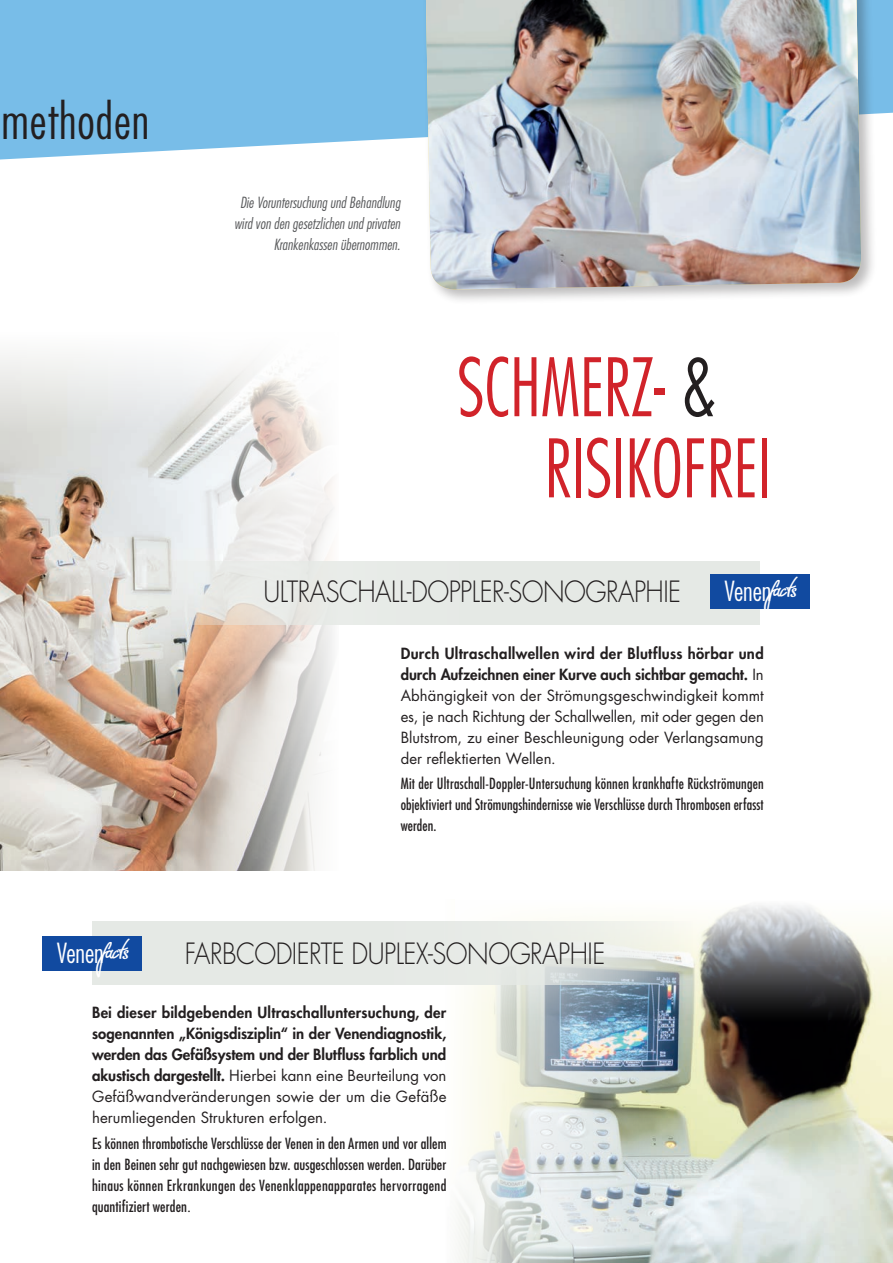
<style>
.page{position:relative;width:893px;height:1263px;background:#fff}
.page>*{position:absolute;margin:0;border:0;box-sizing:border-box;transform-origin:0 0}
.t1{font:300 condensed 78.3px "Futura";color:#d1232a;scale:.9 1}
.t2{font:300 condensed 49.2px "Futura";letter-spacing:.02em;color:#231f20}
.t3{font:300 28.5px "Futura";letter-spacing:-.02em;color:#231f20;scale:.9 1}
.t4{font:300 condensed 27px "Futura";letter-spacing:-.005em;color:#fff}
.t5{font:24px "Pirmokas";letter-spacing:.035em;color:#fff}
.fließtext{font:800 15px/21px "Futura";color:#231f20;text-align:justify}
.fließtext-2{font:15px/21px "Futura";letter-spacing:.005em;color:#231f20;text-align:justify}
.fließtext-3{font:condensed 15px/21px "Futura";letter-spacing:.01em;color:#231f20;text-align:justify}
.fließtext-4{font:condensed 15px/21px "Futura";letter-spacing:.01em;color:#231f20;text-align:justify;scale:.96 1}
.fließtext-5{font:italic 300 condensed 15px/21px "Futura";letter-spacing:.005em;color:#57585a;text-align:right}
.s1{color:#231f20}
.s2{font-family:"Snickles";font-size:18px}
.s3{font-weight:800}
.s4{font-weight:400}
.s5{font-stretch:normal}
</style>
<div class="page">
<img style="left:671px;top:1021px;width:222px;height:242px">
<img style="left:458px;top:1021px;width:213px;height:242px">
<svg style="left:468px;top:905px;width:425px;height:116px"></svg>
<img style="left:0;top:432px;width:177px;height:439px">
<svg style="left:177px;top:432px;width:156px;height:439px"></svg>
<svg style="left:0;top:355px;width:321px;height:77px"></svg>
<svg style="left:0;top:0;width:893px;height:160px;background:#82c2e9"></svg>
<div style="left:92px;top:921px;width:601px;height:64px;background:#e5e9e5"></div>
<div style="left:422px;top:0;width:455px;height:305px;background:#231f20;opacity:.3"></div>
<img style="left:426px;top:0;width:435px;height:290px">
<div style="left:160px;top:561px;width:600px;height:64px;background:#e5e9e5"></div>
<div style="left:710px;top:574px;width:100px;height:34px;background:#114aa0"></div>
<div style="left:43px;top:936px;width:99px;height:34px;background:#114aa0"></div>
<h2 class="t2" style="left:2px;top:91px;width:149px">methoden</h2>
<p class="fließtext-5" style="left:234px;top:192px;width:168px">Die Voruntersuchung und Behandlung wird von den gesetzlichen und privaten<br>Krankenkassen übernommen.</p>
<p class="t1" style="left:457px;top:338px;width:290px">SCHMERZ- <span class="s1">&amp;</span></p>
<p class="t1" style="left:545px;top:419px;width:253px">RISIKOFREI</p>
<p class="t3" style="left:263px;top:573px;width:466px">ULTRASCHALL-DOPPLER-SONOGRAPHIE</p>
<p class="t5" style="left:771px;top:578px;width:28px">fact<span class="s2">s</span></p>
<p class="t4" style="left:724px;top:574px;width:49px">Venen</p>
<p class="fließtext-2" style="left:401px;top:642px;width:365px"><span class="s3">Durch Ultraschallwellen wird der Blutfluss hörbar und durch Aufzeichnen einer Kurve auch sichtbar gemacht.</span> In Abhängigkeit von der Strömungsgeschwindigkeit kommt es, je nach Richtung der Schallwellen, mit oder gegen den Blutstrom, zu einer Beschleunigung oder Verlangsamung der reflektierten Wellen.</p>
<p class="fließtext-4" style="left:401px;top:772px;width:380px">Mit der Ultraschall-Doppler-Untersuchung können krankhafte Rückströmungen objektiviert und Strömungshindernisse wie Verschlüsse durch Thrombosen erfasst werden.</p>
<p class="t5" style="left:103px;top:940px;width:28px">fact<span class="s2">s</span></p>
<p class="t4" style="left:57px;top:936px;width:49px">Venen</p>
<p class="t3" style="left:185px;top:935px;width:468px">FARBCODIERTE DUPLEX-SONOGRAPHIE</p>
<p class="fließtext" style="left:92px;top:1002px;width:356px">Bei dieser bildgebenden Ultraschalluntersuchung, der sogenannten „Königsdisziplin“ in der Venendiagnostik, werden das Gefäßsystem und der Blutfluss farblich und akustisch dargestellt. <span class="s4">Hierbei kann eine Beurteilung von Gefäßwandveränderungen sowie der um die Gefäße herumliegenden Strukturen erfolgen.</span></p>
<p class="fließtext-3" style="left:92px;top:1132px;width:356px">Es können thrombotische Verschlüsse der Venen in den Armen und vor allem in den Beinen sehr gut nachgewiesen bzw. ausgeschlossen werden. Darüber hinaus können Erkrankungen des Venenklappenapparates hervorragend quantifiziert werden<span class="s5">.</span></p>
</div>
